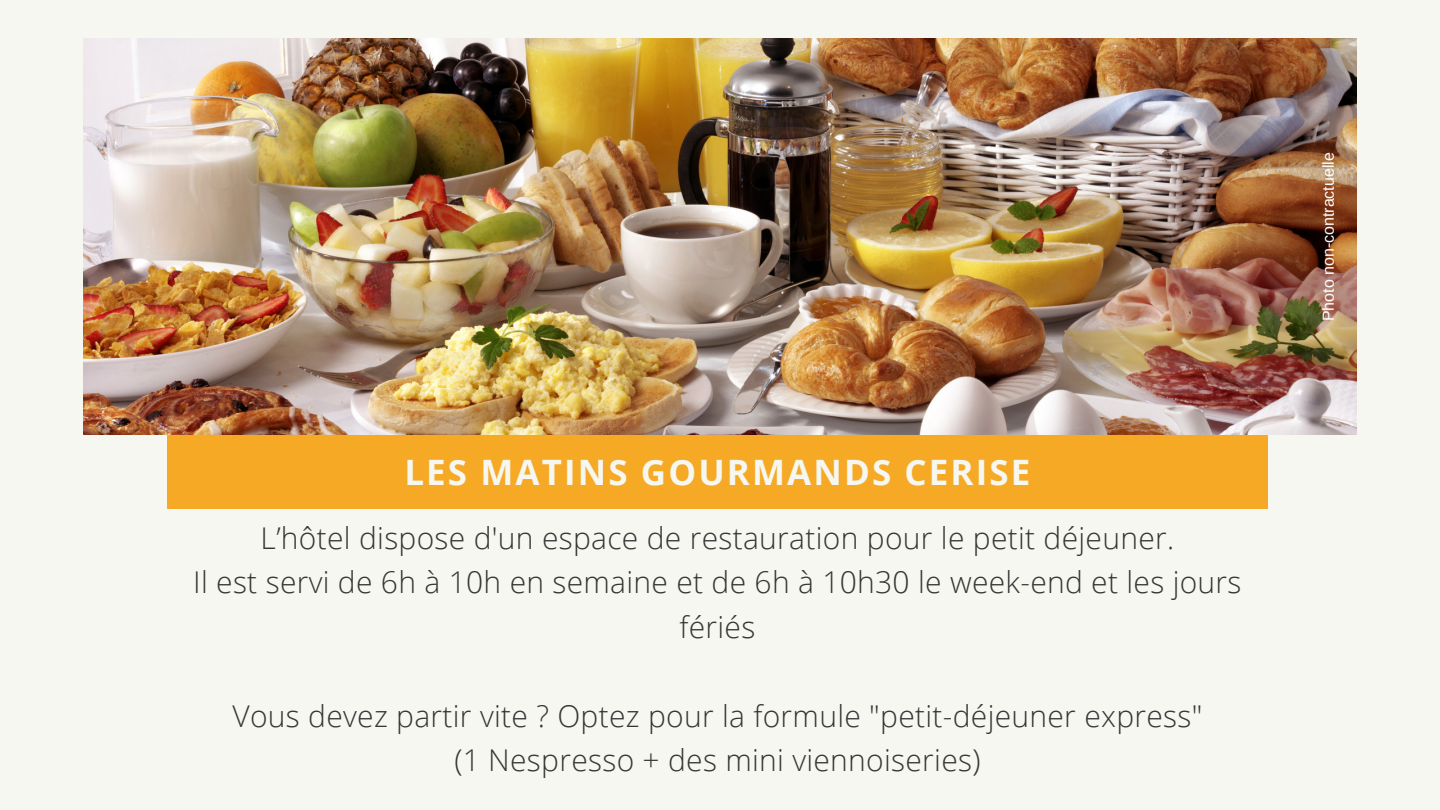
<style>
.page{position:relative;width:1440px;height:810px;background:#f5f7f0}
.page>*{position:absolute;margin:0;border:0;box-sizing:border-box;transform-origin:0 0}
.t1{font:700 35px "Open Sans";letter-spacing:.06em;color:#f5f7f0}
.t2{font:300 30px/44.5px "Open Sans";letter-spacing:.01em;color:#383536;text-align:center}
.t3{font:16px "Arimo";color:#fff}
</style>
<div class="page">
<div style="left:167px;top:434px;width:1101px;height:74px;background:#f6a925"></div>
<img style="left:84px;top:39px;width:1272px;height:396px">
<p class="t1" style="left:404px;top:447px;width:628px">LES MATINS GOURMANDS CERISE</p>
<p class="t2" style="left:193px;top:515px;width:1050px">L’hôtel dispose d'un espace de restauration pour le petit déjeuner.<br>Il est servi de 6h à 10h en semaine et de 6h à 10h30 le week-end et les jours fériés</p>
<h1 class="t2" style="left:232px;top:693px;width:971px">Vous devez partir vite ? Optez pour la formule "petit-déjeuner express" (1 Nespresso + des mini viennoiseries)</h1>
<h2 class="t3" style="left:1319px;top:321px;width:170px;rotate:-90deg">Photo non-contractuelle</h2>
</div>
